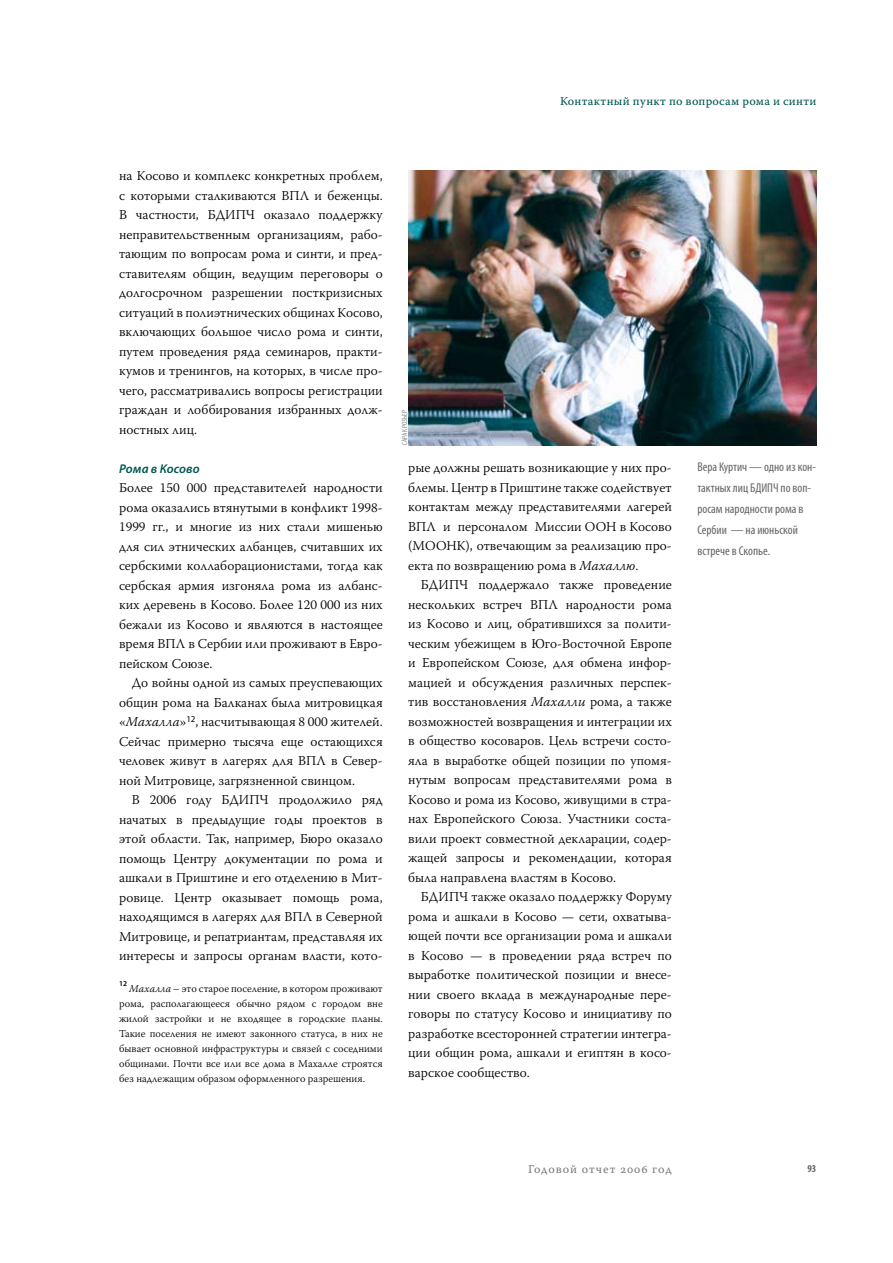
<style>
.page{position:relative;width:893px;height:1263px;background:#fff}
.page>*{position:absolute;margin:0;border:0;box-sizing:border-box;transform-origin:0 0}
.t1{font:300 13.5px/19.5px "Warnock Pro";color:#000;text-align:justify}
.t2{font:condensed 12.75px/21px "Myriad Pro";color:#646567}
.t3{font:italic 600 12.75px "Myriad Pro";letter-spacing:.005em;color:#005550}
.t4{font:12px "Warnock Pro Capt";letter-spacing:.025em;color:#005550}
.t5{font:12px "Warnock Pro Capt";letter-spacing:.07em;color:#7b7c7e}
.t6{font:300 10.5px/15px "Warnock Pro";color:#000;text-align:justify}
.t7{font:700 condensed 10.5px "Myriad Pro";color:#646567}
.t8{font:condensed 7.5px "Myriad Pro";letter-spacing:.025em;color:#878889}
.t9{font:600 7.5px "Myriad Pro";color:#000}
.s1{font-style:italic}
</style>
<div class="page">
<img style="left:408px;top:170px;width:408px;height:275px">
<p class="t4" style="left:560px;top:93px;width:258px">Контактный пункт по вопросам рома и синти</p>
<p class="t1" style="left:119px;top:166px;width:265px">на Косово и комплекс конкретных проблем, с которыми сталкиваются ВПЛ и беженцы.<br>В частности, БДИПЧ оказало поддержку неправительственным организациям, рабо&shy;тающим по вопросам рома и синти, и пред&shy;ставителям общин, ведущим переговоры о долгосрочном разрешении посткризисных ситуаций в полиэтнических общинах Косово, включающих большое число рома и синти, путем проведения ряда семинаров, практи&shy;кумов и тренингов, на которых, в числе про&shy;чего, рассматривались вопросы регистрации граждан и лоббирования избранных долж&shy;ностных лиц.</p>
<p class="t3" style="left:119px;top:460px;width:82px">Рома в Косово</p>
<p class="t1" style="left:119px;top:478px;width:265px">Более 150 000 представителей народности рома оказались втянутыми в конфликт 1998- 1999 гг., и многие из них стали мишенью для сил этнических албанцев, считавших их сербскими коллаборационистами, тогда как сербская армия изгоняла рома из албанс&shy;ких деревень в Косово. Более 120 000 из них бежали из Косово и являются в настоящее время ВПЛ в Сербии или проживают в Евро&shy;пейском Союзе.</p>
<p class="t1" style="left:119px;top:673px;width:265px;text-indent:13px">До войны одной из самых преуспевающих общин рома на Балканах была митровицкая «<span class="s1">Махалла</span>»<sup>12</sup>, насчитывающая 8 000 жителей.<br>Сейчас примерно тысяча еще остающихся человек живут в лагерях для ВПЛ в Север&shy;ной Митровице, загрязненной свинцом.</p>
<p class="t1" style="left:119px;top:790px;width:265px;text-indent:13px">В 2006 году БДИПЧ продолжило ряд начатых в предыдущие годы проектов в этой области. Так, например, Бюро оказало помощь Центру документации по рома и ашкали в Приштине и его отделению в Мит&shy;ровице. Центр оказывает помощь рома, находящимся в лагерях для ВПЛ в Северной Митровице, и репатриантам, представляя их интересы и запросы органам власти, кото-</p>
<p class="t9" style="left:119px;top:979px;width:5px">12</p>
<p class="t6" style="left:119px;top:981px;width:265px;text-indent:10px"><span class="s1">Махалла</span> – это старое поселение, в котором проживают рома, располагающееся обычно рядом с городом вне жилой застройки и не входящее в городские планы.<br>Такие поселения не имеют законного статуса, в них не бывает основной инфраструктуры и связей с соседними общинами. Почти все или все дома в Махалле строятся без надлежащим образом оформленного разрешения.</p>
<p class="t8" style="left:400px;top:445px;width:37px;rotate:-90deg">Сара Крозьер</p>
<p class="t1" style="left:408px;top:458px;width:265px">рые должны решать возникающие у них про&shy;блемы. Центр в Приштине также содействует контактам между представителями лагерей ВПЛ и персоналом Миссии ООН в Косово (МООНК), отвечающим за реализацию про&shy;екта по возвращению рома в <span class="s1">Махаллю</span>.</p>
<p class="t1" style="left:408px;top:575px;width:265px;text-indent:13px">БДИПЧ поддержало также проведение нескольких встреч ВПЛ народности рома из Косово и лиц, обратившихся за полити&shy;ческим убежищем в Юго-Восточной Европе и Европейском Союзе, для обмена инфор&shy;мацией и обсуждения различных перспек&shy;тив восстановления <span class="s1">Махалли</span> рома, а также возможностей возвращения и интеграции их в общество косоваров. Цель встречи состо&shy;яла в выработке общей позиции по упомя&shy;нутым вопросам представителями рома в Косово и рома из Косово, живущими в стра&shy;нах Европейского Союза. Участники соста&shy;вили проект совместной декларации, содер&shy;жащей запросы и рекомендации, которая была направлена властям в Косово.</p>
<p class="t1" style="left:408px;top:887px;width:265px;text-indent:13px">БДИПЧ также оказало поддержку Форуму рома и ашкали в Косово — сети, охватыва&shy;ющей почти все организации рома и ашкали в Косово — в проведении ряда встреч по выработке политической позиции и внесе&shy;нии своего вклада в международные пере&shy;говоры по статусу Косово и инициативу по разработке всесторонней стратегии интегра&shy;ции общин рома, ашкали и египтян в косо&shy;варское сообщество.</p>
<p class="t2" style="left:697px;top:456px;width:120px">Вера Куртич — одно из кон&shy;тактных лиц БДИПЧ по воп&shy;росам народности рома в<br>Сербии — на июньской встрече в Скопье.</p>
<p class="t5" style="left:528px;top:1161px;width:145px">Годовой отчет 2006 год</p>
<p class="t7" style="left:807px;top:1161px;width:10px">93</p>
</div>
